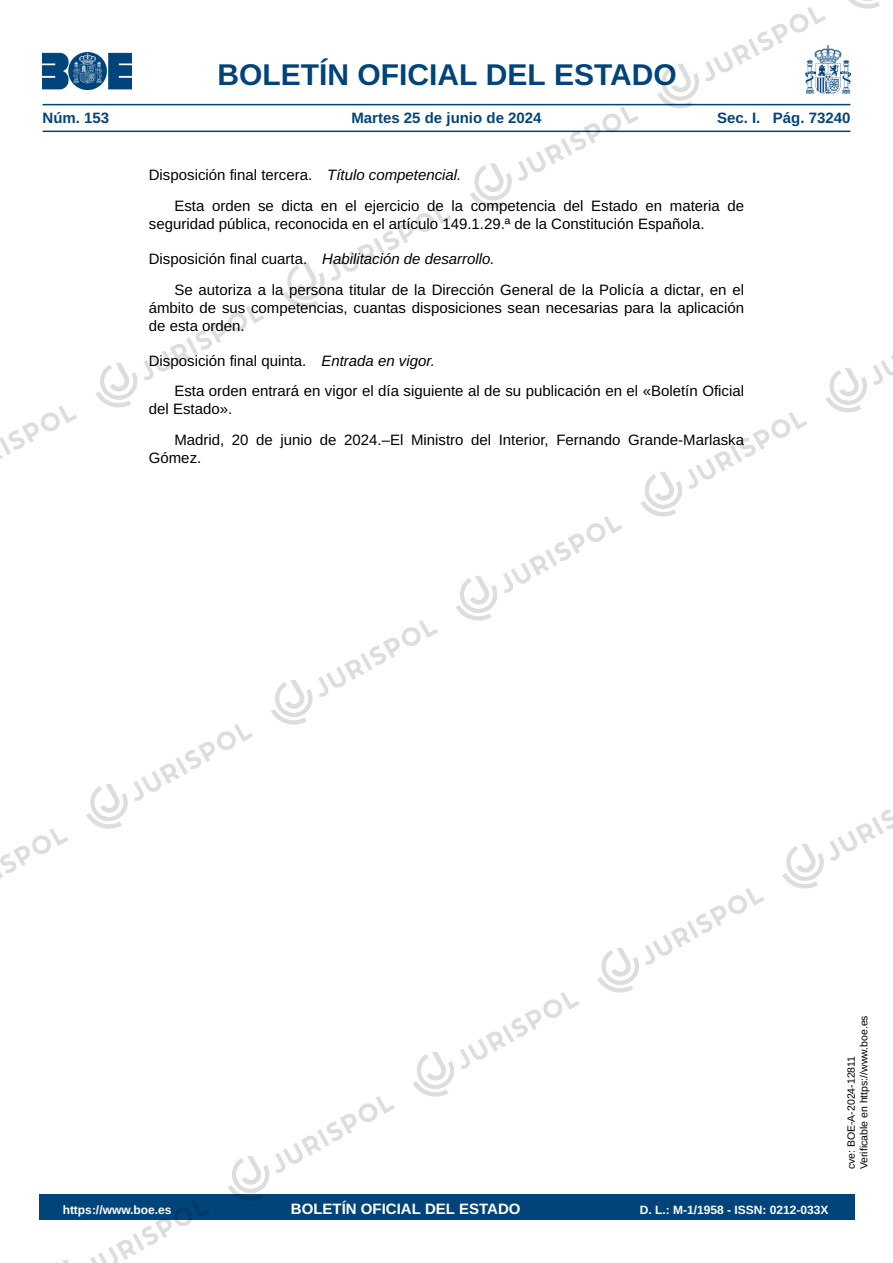
<style>
.page{position:relative;width:893px;height:1263px;background:#fff}
.page>*{position:absolute;margin:0;border:0;box-sizing:border-box;transform-origin:0 0}
.t1{font:700 30px "Arimo";color:#00447a}
.t2{font:15px/30.8px "Arimo";color:#000}
.t3{font:700 15px "Arimo";color:#00447a}
.t4{font:700 15px "Arimo";color:#fff}
.t5{font:700 12px "Arimo";color:#fff}
.t6{font:10.5px/12.6px "Arimo";color:#000}
.s1{font-style:italic}
</style>
<div class="page">
<img style="left:43px;top:53px;width:89px;height:37px">
<img style="left:826px;top:46px;width:24px;height:47px">
<hr style="left:43px;top:104px;width:807px;height:1px;background:#00447a">
<hr style="left:43px;top:131px;width:807px;height:1px;background:#00447a">
<div style="left:39px;top:1194px;width:815px;height:26px;background:#00447a"></div>
<svg style="left:0;top:406px;width:77px;height:53px"></svg>
<svg style="left:95px;top:363px;width:43px;height:45px"></svg>
<svg style="left:144px;top:306px;width:120px;height:74px"></svg>
<svg style="left:283px;top:263px;width:42px;height:45px"></svg>
<svg style="left:331px;top:206px;width:121px;height:75px"></svg>
<svg style="left:470px;top:163px;width:42px;height:45px"></svg>
<svg style="left:518px;top:107px;width:121px;height:74px"></svg>
<svg style="left:657px;top:7px;width:169px;height:102px"></svg>
<svg style="left:848px;top:0;width:32px;height:9px"></svg>
<svg style="left:0;top:828px;width:68px;height:51px"></svg>
<svg style="left:86px;top:724px;width:167px;height:105px"></svg>
<svg style="left:271px;top:620px;width:167px;height:105px"></svg>
<svg style="left:456px;top:516px;width:167px;height:105px"></svg>
<svg style="left:641px;top:412px;width:167px;height:105px"></svg>
<svg style="left:825px;top:355px;width:68px;height:58px"></svg>
<svg style="left:56px;top:1201px;width:154px;height:62px"></svg>
<svg style="left:228px;top:1096px;width:167px;height:105px"></svg>
<svg style="left:413px;top:992px;width:167px;height:105px"></svg>
<svg style="left:597px;top:888px;width:167px;height:105px"></svg>
<svg style="left:782px;top:844px;width:42px;height:45px"></svg>
<svg style="left:830px;top:809px;width:63px;height:52px"></svg>
<h1 class="t1" style="left:217px;top:53px;width:461px">BOLETÍN OFICIAL DEL ESTADO</h1>
<p class="t3" style="left:43px;top:108px;width:68px">Núm. 153</p>
<p class="t3" style="left:351px;top:108px;width:192px">Martes 25 de junio de 2024</p>
<p class="t3" style="left:717px;top:108px;width:135px">Sec. I. Pág. 73240</p>
<p class="t2" style="left:174px;top:160px;width:571px;text-indent:-26px">Disposición final tercera. <span class="s1">Título competencial.<br></span>Esta orden se dicta en el ejercicio de la competencia del Estado en materia de</p>
<p class="t2" style="left:149px;top:208px;width:557px">seguridad pública, reconocida en el artículo 149.1.29.ª de la Constitución Española.</p>
<p class="t2" style="left:174px;top:244px;width:571px;text-indent:-26px">Disposición final cuarta. <span class="s1">Habilitación de desarrollo.<br></span>Se autoriza a la persona titular de la Dirección General de la Policía a dictar, en el</p>
<p class="t2" style="left:149px;top:299px;width:597px;line-height:18px">ámbito de sus competencias, cuantas disposiciones sean necesarias para la aplicación de esta orden.</p>
<p class="t2" style="left:174px;top:345px;width:571px;text-indent:-26px">Disposición final quinta. <span class="s1">Entrada en vigor.<br></span>Esta orden entrará en vigor el día siguiente al de su publicación en el «Boletín Oficial</p>
<p class="t2" style="left:174px;top:394px;width:571px;text-indent:-26px">del Estado».<br>Madrid, 20 de junio de 2024.–El Ministro del Interior, Fernando Grande-Marlaska</p>
<p class="t2" style="left:149px;top:443px;width:54px">Gómez.</p>
<p class="t5" style="left:63px;top:1201px;width:110px">https://www.boe.es</p>
<p class="t4" style="left:291px;top:1198px;width:231px">BOLETÍN OFICIAL DEL ESTADO</p>
<p class="t5" style="left:640px;top:1201px;width:190px">D. L.: M-1/1958 - ISSN: 0212-033X</p>
<p class="t6" style="left:845px;top:1169px;width:156px;rotate:-90deg">cve: BOE-A-2024-12811<br>Verificable en https://www.boe.es</p>
</div>
